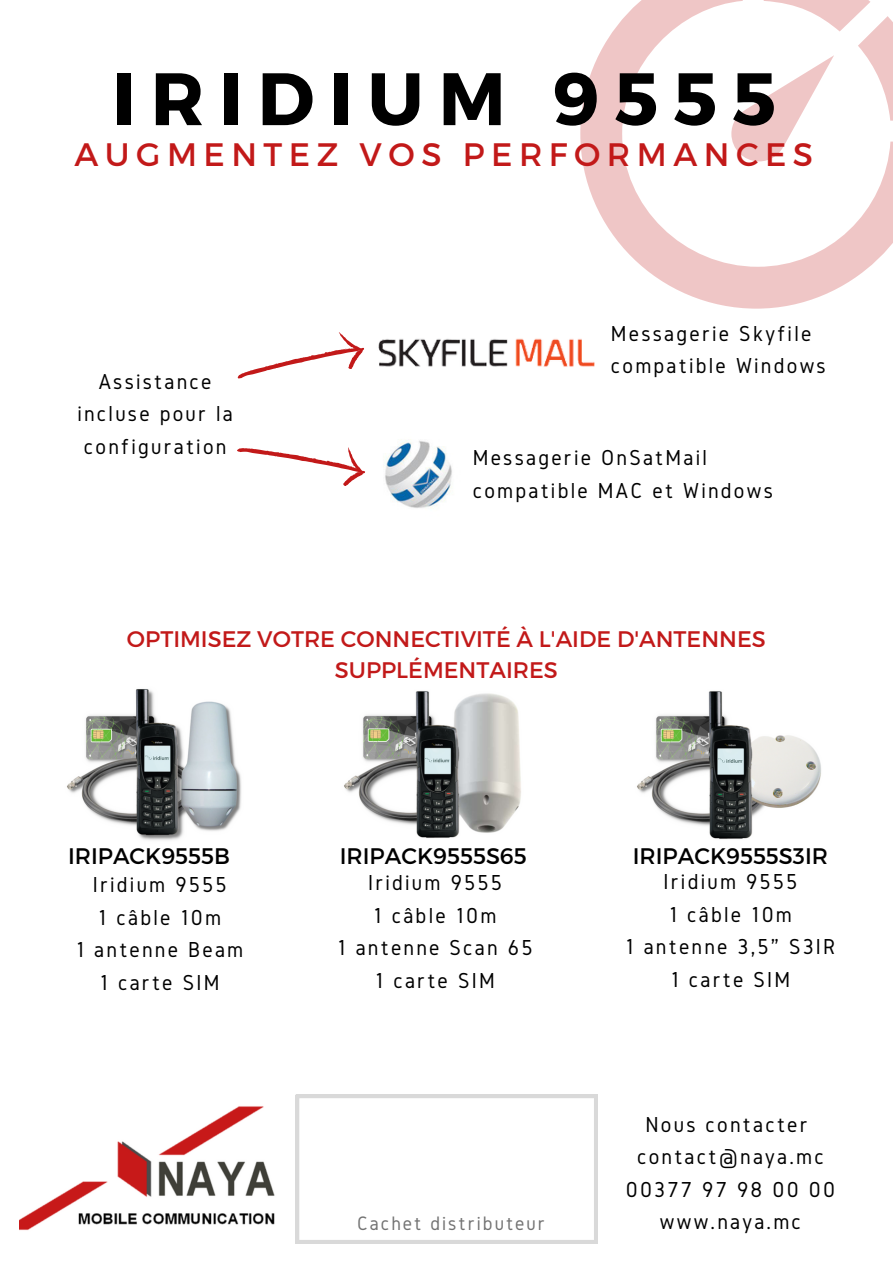
<style>
.page{position:relative;width:893px;height:1264px;background:#fff}
.page>*{position:absolute;margin:0;border:0;box-sizing:border-box;transform-origin:0 0}
.t1{font:700 74.1px "Montserrat";letter-spacing:.2em;color:#000}
.t2{font:32.4px "Montserrat";letter-spacing:.2em;color:#c21919}
.t3{font:22.5px/32.5px "Gidole";letter-spacing:.1em;color:#000;text-align:center}
.t4{font:22.5px/31.5px "Montserrat";color:#c21919;text-align:center}
.t5{font:22.5px "Montserrat";color:#000}
.t6{font:20.25px "Gidole";letter-spacing:.1em;color:#737373}
</style>
<div class="page">
<svg style="left:580px;top:0;width:312px;height:308px"></svg>
<img style="left:67px;top:689px;width:174px;height:151px">
<img style="left:344px;top:691px;width:177px;height:147px">
<img style="left:637px;top:691px;width:184px;height:148px">
<img style="left:20px;top:1106px;width:255px;height:125px">
<svg style="left:296px;top:1094px;width:301px;height:149px"></svg>
<img style="left:383px;top:439px;width:69px;height:70px">
<svg style="left:237px;top:332px;width:127px;height:47px"></svg>
<svg style="left:237px;top:447px;width:128px;height:39px"></svg>
<img style="left:378px;top:338px;width:217px;height:29px">
<h1 class="t1" style="left:112px;top:51px;width:665px">IRIDIUM 9555</h1>
<h2 class="t2" style="left:74px;top:133px;width:740px">AUGMENTEZ VOS PERFORMANCES</h2>
<p class="t3" style="left:77px;top:364px;width:157px">Assistance incluse pour la configuration</p>
<p class="t3" style="left:610px;top:316px;width:216px;text-align:left">Messagerie Skyfile compatible Windows</p>
<p class="t3" style="left:472px;top:441px;width:301px;text-align:left">Messagerie OnSatMail compatible MAC et Windows</p>
<p class="t4" style="left:127px;top:622px;width:640px">OPTIMISEZ VOTRE CONNECTIVITÉ À L'AIDE D'ANTENNES<br>SUPPLÉMENTAIRES</p>
<p class="t5" style="left:68px;top:841px;width:163px">IRIPACK9555B</p>
<p class="t5" style="left:340px;top:841px;width:188px">IRIPACK9555S65</p>
<p class="t5" style="left:632px;top:841px;width:197px">IRIPACK9555S3IR</p>
<p class="t3" style="left:76px;top:867px;width:169px">Iridium 9555<br>1 câble 10m<br>1 antenne Beam<br>1 carte SIM</p>
<p class="t3" style="left:337px;top:866px;width:196px">Iridium 9555<br>1 câble 10m<br>1 antenne Scan 65<br>1 carte SIM</p>
<p class="t3" style="left:625px;top:864px;width:211px">Iridium 9555<br>1 câble 10m<br>1 antenne 3,5" S3IR<br>1 carte SIM</p>
<p class="t3" style="left:625px;top:1107px;width:211px">Nous contacter contact@naya.mc<br>00377 97 98 00 00</p>
<p class="t6" style="left:357px;top:1212px;width:189px">Cachet distributeur</p>
<p class="t3" style="left:660px;top:1205px;width:142px">www.naya.mc</p>
</div>
